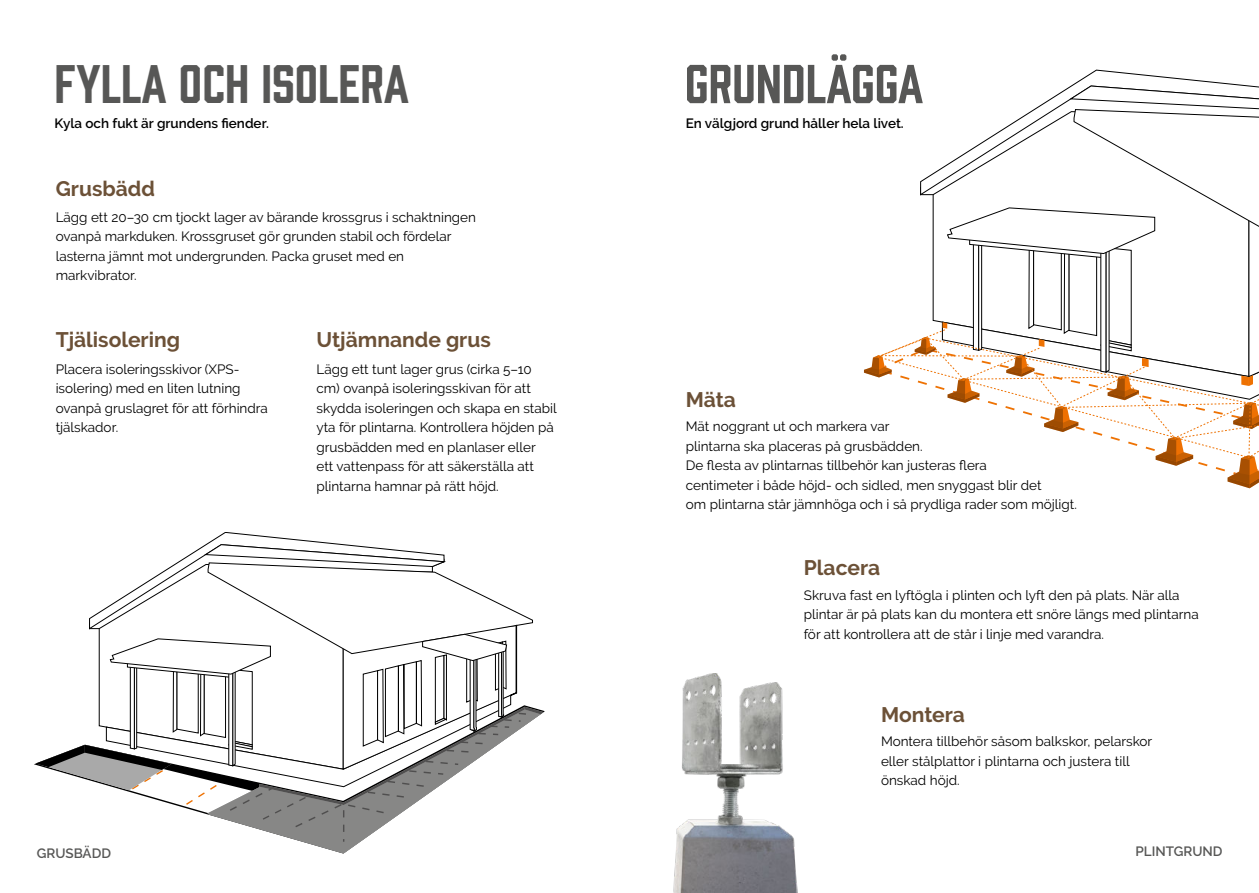
<style>
.page{position:relative;width:1259px;height:893px;background:#fff}
.page>*{position:absolute;margin:0;border:0;box-sizing:border-box;transform-origin:0 0}
.t1{font:50.4px "Prohibition";color:#575756}
.t2{font:49.95px "Prohibition";color:#575756}
.t3{font:700 21px "Raleway";color:#6c5137}
.t4{font:13.5px/19.5px "Raleway";color:#000}
.t5{font:600 13.5px "Raleway";color:#000}
.t6{font:600 13.5px "Raleway";color:#575756}
</style>
<div class="page">
<svg style="left:864px;top:70px;width:395px;height:418px"></svg>
<svg style="left:36px;top:532px;width:507px;height:320px"></svg>
<img style="left:673px;top:674px;width:125px;height:219px">
<h2 class="t2" style="left:55px;top:50px;width:356px">FYLLA OCH ISOLERA</h2>
<h1 class="t1" style="left:685px;top:49px;width:240px">GRUNDLÄGGA</h1>
<p class="t5" style="left:55px;top:115px;width:216px">Kyla och fukt är grundens fiender.</p>
<p class="t5" style="left:686px;top:116px;width:219px">En välgjord grund håller hela livet.</p>
<h3 class="t3" style="left:56px;top:177px;width:101px">Grusbädd</h3>
<p class="t4" style="left:56px;top:209px;width:422px">Lägg ett 20–30 cm tjockt lager av bärande krossgrus i schaktningen ovanpå markduken. Krossgruset gör grunden stabil och fördelar lasterna jämnt mot undergrunden. Packa gruset med en markvibrator.</p>
<h3 class="t3" style="left:56px;top:328px;width:126px">Tjälisolering</h3>
<p class="t4" style="left:56px;top:360px;width:214px">Placera isoleringsskivor (XPS&shy;isolering) med en liten lutning ovanpå gruslagret för att förhindra tjälskador.</p>
<h3 class="t3" style="left:316px;top:328px;width:176px">Utjämnande grus</h3>
<p class="t4" style="left:316px;top:360px;width:242px">Lägg ett tunt lager grus (cirka 5–10 cm) ovanpå isoleringsskivan för att skydda isoleringen och skapa en stabil yta för plintarna. Kontrollera höjden på grusbädden med en planlaser eller<br>ett vattenpass för att säkerställa att plintarna hamnar på rätt höjd.</p>
<p class="t6" style="left:37px;top:846px;width:76px">GRUSBÄDD</p>
<h3 class="t3" style="left:686px;top:388px;width:52px">Mäta</h3>
<p class="t4" style="left:686px;top:418px;width:392px">Mät noggrant ut och markera var<br>plintarna ska placeras på grusbädden.<br>De flesta av plintarnas tillbehör kan justeras flera<br>centimeter i både höjd- och sidled, men snyggast blir det<br>om plintarna står jämnhöga och i så prydliga rader som möjligt.</p>
<h3 class="t3" style="left:804px;top:556px;width:78px">Placera</h3>
<p class="t4" style="left:804px;top:586px;width:396px">Skruva fast en lyftögla i plinten och lyft den på plats. När alla plintar är på plats kan du montera ett snöre längs med plintarna för att kontrollera att de står i linje med varandra.</p>
<h3 class="t3" style="left:881px;top:703px;width:85px">Montera</h3>
<p class="t4" style="left:881px;top:733px;width:273px">Montera tillbehör såsom balkskor, pelarskor eller stålplattor i plintarna och justera till önskad höjd.</p>
<p class="t6" style="left:1135px;top:844px;width:88px">PLINTGRUND</p>
</div>
